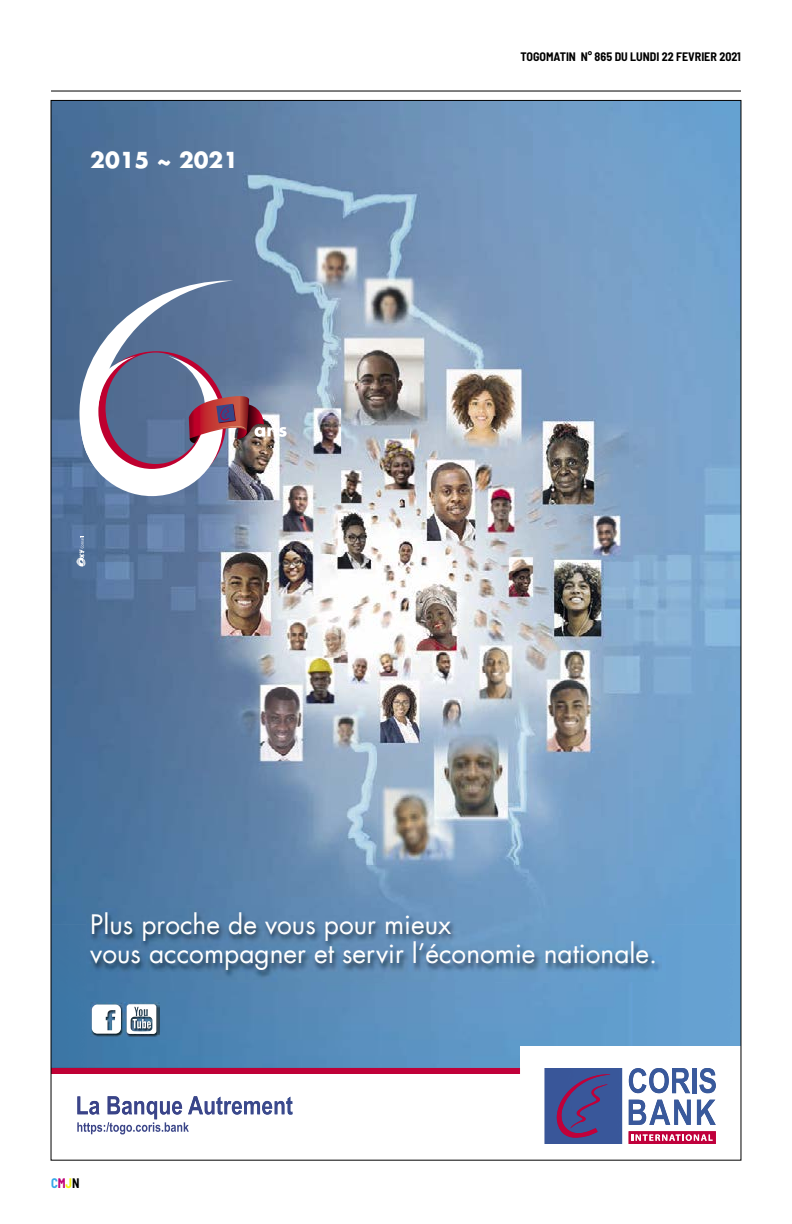
<style>
.page{position:relative;width:792px;height:1224px;background:#fff}
.page>*{position:absolute;margin:0;border:0;box-sizing:border-box;transform-origin:0 0}
.t1{font:26.2px/29.4px "Futura LT";color:#fff}
.t2{font:700 21.6px "Futura LT";color:#fff}
.t3{font:700 semi-condensed 13.5px "Barlow";color:#36a7e9;scale:.93 1}
.t4{font:700 semi-condensed 12px "Barlow";color:#000}
.s1{color:#c10077}
.s2{color:#f7f410}
.s3{color:#000}
</style>
<div class="page">
<hr style="left:51px;top:91px;width:690px;height:1px;background:#000">
<img style="left:53px;top:1068px;width:663px;height:76px">
<img style="left:629px;top:1068px;width:17px;height:25px">
<img style="left:649px;top:1068px;width:20px;height:25px">
<img style="left:672px;top:1068px;width:18px;height:25px">
<img style="left:692px;top:1068px;width:4px;height:25px">
<img style="left:699px;top:1068px;width:17px;height:25px">
<img style="left:629px;top:1131px;width:87px;height:13px">
<div style="left:545px;top:1068px;width:77px;height:76px;background:#39579a"></div>
<img style="left:557px;top:1074px;width:53px;height:64px">
<img style="left:570px;top:1084px;width:37px;height:45px">
<img style="left:629px;top:1100px;width:17px;height:25px">
<img style="left:649px;top:1100px;width:21px;height:25px">
<img style="left:674px;top:1100px;width:17px;height:25px">
<img style="left:697px;top:1100px;width:19px;height:25px">
<svg style="left:632px;top:1134px;width:81px;height:7px"></svg>
<img style="left:77px;top:1096px;width:11px;height:18px">
<img style="left:89px;top:1101px;width:10px;height:14px">
<svg style="left:108px;top:1096px;width:74px;height:23px"></svg>
<img style="left:147px;top:1101px;width:10px;height:18px">
<img style="left:160px;top:1101px;width:10px;height:14px">
<img style="left:172px;top:1101px;width:10px;height:14px">
<svg style="left:188px;top:1096px;width:105px;height:19px"></svg>
<img style="left:286px;top:1097px;width:7px;height:18px">
<img style="left:77px;top:1122px;width:112px;height:12px">
<img style="left:53px;top:102px;width:579px;height:571px">
<img style="left:632px;top:102px;width:107px;height:944px">
<img style="left:53px;top:673px;width:324px;height:251px">
<img style="left:377px;top:673px;width:256px;height:235px">
<div style="left:53px;top:924px;width:34px;height:144px;background:#3d76a5"></div>
<img style="left:87px;top:981px;width:546px;height:87px">
<img style="left:520px;top:1047px;width:113px;height:21px">
<svg style="left:78px;top:281px;width:209px;height:215px"></svg>
<img style="left:86px;top:908px;width:580px;height:73px">
<svg style="left:77px;top:536px;width:9px;height:31px"></svg>
<img style="left:90px;top:1003px;width:69px;height:34px">
<svg style="left:92px;top:1005px;width:29px;height:29px"></svg>
<svg style="left:127px;top:1004px;width:29px;height:30px"></svg>
<p class="t2" style="left:90px;top:145px;width:149px">2015 ~ 2021</p>
<p class="t4" style="left:520px;top:49px;width:222px">TOGOMATIN N° 865 DU LUNDI 22 FEVRIER 2021</p>
<p class="t1" style="left:90px;top:910px;width:568px">Plus proche de vous pour mieux<br>vous accompagner et servir l’économie nationale.</p>
<p class="t3" style="left:51px;top:1175px;width:32px">C<span class="s1">M</span><span class="s2">J</span><span class="s3">N</span></p>
</div>
